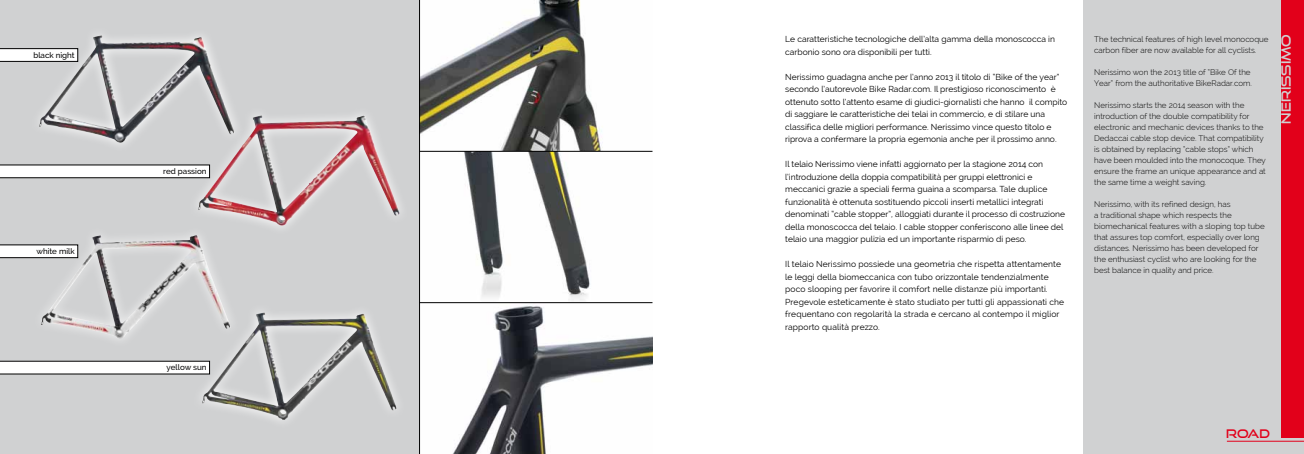
<style>
.page{position:relative;width:1304px;height:454px;background:#fff}
.page>*{position:absolute;margin:0;border:0;box-sizing:border-box;transform-origin:0 0}
.t1{font:13px "Good Times Rg";color:#d0d1d2}
.t2{font:12px "Good Times Rg";color:#e2001a}
.t3{font:8.5px/12.5px "Raleway";color:#000}
.t4{font:300 8px/11px "Raleway";color:#000}
.t5{font:500 8px "Raleway";color:#000}
</style>
<div class="page">
<div style="left:1083px;top:0;width:221px;height:454px;background:#d0d1d2"></div>
<div style="left:1281px;top:0;width:23px;height:437px;background:#e2001a"></div>
<hr style="left:1227px;top:441px;width:77px;height:1px;background:#e2001a">
<div style="left:0;top:0;width:420px;height:454px;background:#d0d1d2"></div>
<img style="left:420px;top:0;width:232px;height:454px">
<img style="left:39px;top:35px;width:190px;height:108px">
<hr style="left:419px;top:0;width:1px;height:454px;background:#000">
<hr style="left:420px;top:151px;width:232px;height:1px;background:#000">
<hr style="left:420px;top:302px;width:232px;height:1px;background:#000">
<svg style="left:0;top:48px;width:78px;height:14px"></svg>
<div style="left:188px;top:105px;width:222px;height:130px;background:#d0d1d2"></div>
<img style="left:198px;top:115px;width:202px;height:111px">
<svg style="left:0;top:165px;width:210px;height:13px;background:#e5e5e5"></svg>
<div style="left:31px;top:225px;width:209px;height:124px;background:#d0d1d2"></div>
<img style="left:41px;top:235px;width:183px;height:104px">
<svg style="left:0;top:244px;width:78px;height:14px"></svg>
<svg style="left:192px;top:302px;width:205px;height:119px"></svg>
<img style="left:202px;top:313px;width:92px;height:107px">
<svg style="left:0;top:361px;width:210px;height:13px;background:#e5e5e5"></svg>
<p class="t5" style="left:33px;top:50px;width:43px">black night</p>
<p class="t5" style="left:36px;top:246px;width:40px">white milk</p>
<p class="t5" style="left:163px;top:167px;width:45px">red passion</p>
<p class="t5" style="left:167px;top:363px;width:41px">yellow sun</p>
<p class="t3" style="left:785px;top:33px;width:271px">Le caratteristiche tecnologiche dell’alta gamma della monoscocca in carbonio sono ora disponibili per tutti.</p>
<p class="t3" style="left:785px;top:70px;width:284px">Nerissimo guadagna anche per l’anno 2013 il titolo di “Bike of the year” secondo l’autorevole Bike Radar.com. Il prestigioso riconoscimento è ottenuto sotto l’attento esame di giudici-giornalisti che hanno il compito di saggiare le caratteristiche dei telai in commercio, e di stilare una classifica delle migliori performance. Nerissimo vince questo titolo e riprova a confermare la propria egemonia anche per il prossimo anno.</p>
<p class="t3" style="left:785px;top:158px;width:281px">Il telaio Nerissimo viene infatti aggiornato per la stagione 2014 con l’introduzione della doppia compatibilità per gruppi elettronici e meccanici grazie a speciali ferma guaina a scomparsa. Tale duplice funzionalità è ottenuta sostituendo piccoli inserti metallici integrati denominati “cable stopper”, alloggiati durante il processo di costruzione della monoscocca del telaio. I cable stopper conferiscono alle linee del telaio una maggior pulizia ed un importante risparmio di peso.</p>
<p class="t3" style="left:785px;top:258px;width:281px">Il telaio Nerissimo possiede una geometria che rispetta attentamente le leggi della biomeccanica con tubo orizzontale tendenzialmente poco slooping per favorire il comfort nelle distanze più importanti.<br>Pregevole esteticamente è stato studiato per tutti gli appassionati che frequentano con regolarità la strada e cercano al contempo il miglior rapporto qualità prezzo.</p>
<p class="t4" style="left:1094px;top:33px;width:176px">The technical features of high level monocoque carbon fiber are now available for all cyclists.</p>
<p class="t4" style="left:1094px;top:66px;width:159px">Nerissimo won the 2013 title of “Bike Of the<br>Year” from the authoritative BikeRadar.com.</p>
<p class="t4" style="left:1094px;top:99px;width:173px">Nerissimo starts the 2014 season with the introduction of the double compatibility for electronic and mechanic devices thanks to the Dedaccai cable stop device. That compatibility is obtained by replacing “cable stops” which have been moulded into the monocoque. They ensure the frame an unique appearance and at the same time a weight saving.</p>
<p class="t4" style="left:1094px;top:198px;width:172px">Nerissimo, with its refined design, has<br>a traditional shape which respects the biomechanical features with a sloping top tube that assures top comfort, especially over long distances. Nerissimo has been developed for the enthusiast cyclist who are looking for the best balance in quality and price.</p>
<h1 class="t1" style="left:1278px;top:124px;width:91px;rotate:-90deg">NERISSIMO</h1>
<h2 class="t2" style="left:1226px;top:426px;width:45px">ROAD</h2>
</div>
